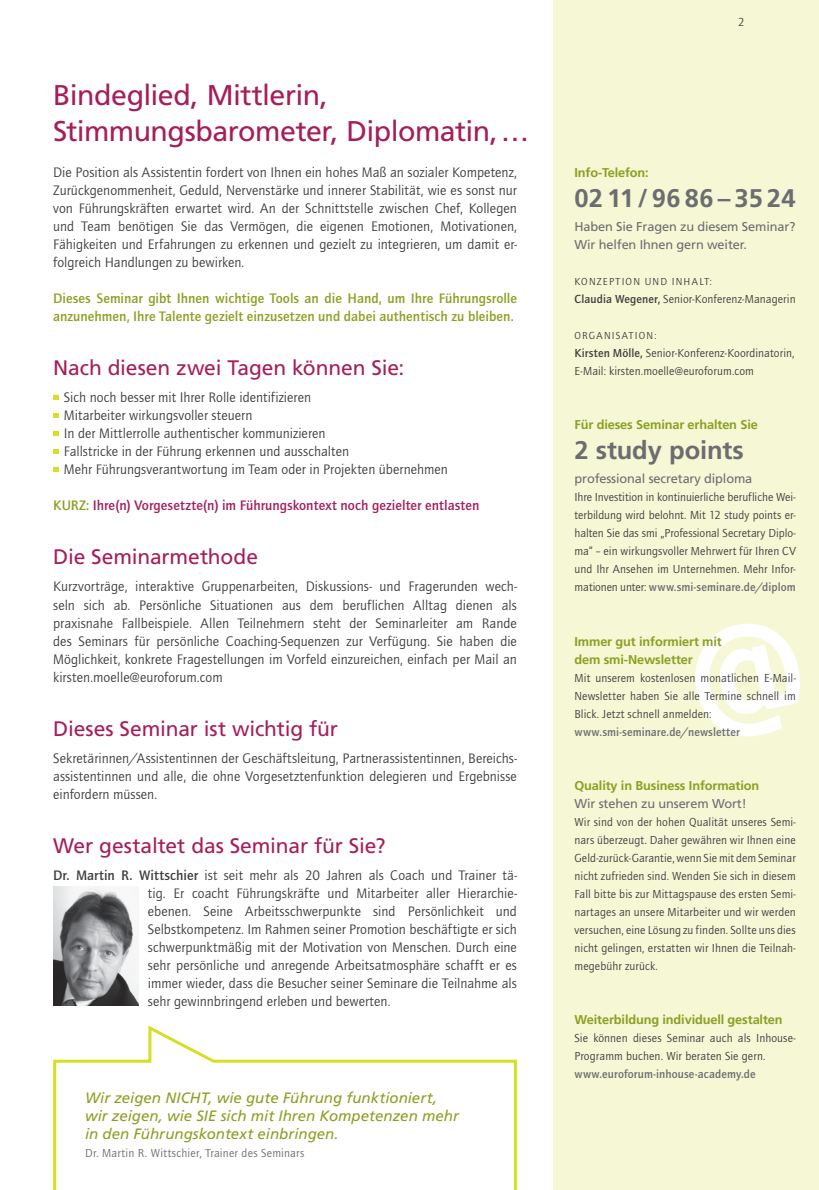
<style>
.page{position:relative;width:819px;height:1190px;background:#fff}
.page>*{position:absolute;margin:0;border:0;box-sizing:border-box;transform-origin:0 0}
.t1{font:28.5px/36px "Frutiger LT";letter-spacing:-.02em;color:#a51e5b}
.t2{font:700 25.5px "Frutiger LT";letter-spacing:.025em;color:#6c6d70}
.t3{font:700 25.5px "Frutiger LT";letter-spacing:.005em;color:#6c6d70}
.t4{font:21px "Frutiger LT";letter-spacing:-.005em;color:#a51e5b}
.t5{font:italic 15px/18px "Frutiger LT";color:#8aa022}
.t6{font:14.25px/18px "Quay Sans ITC Std";letter-spacing:.005em;color:#3e3e3f;text-align:justify}
.t7{font:500 14.25px/18px "Quay Sans ITC Std";letter-spacing:.005em;color:#8aa022}
.t8{font:500 14.25px "Quay Sans ITC Std";letter-spacing:.005em;color:#a51e5b}
.t9{font:700 12.75px/18px "Frutiger LT";letter-spacing:-.01em;color:#8aa022}
.t10{font:12.75px/18px "Frutiger LT";letter-spacing:-.01em;color:#6c6d70}
.t11{font:12px/18px "Quay Sans ITC Std";letter-spacing:.01em;color:#3e3e3f;text-align:justify}
.t12{font:500 12px "Quay Sans ITC Std";letter-spacing:.01em;color:#6c6d70}
.t13{font:12px "Quay Sans ITC Std";letter-spacing:.02em;color:#6c6d70}
.t14{font:10.5px "Quay Sans ITC Std";color:#3e3e3f}
.s1{color:#8aa022}
.s2{font-weight:500}
.s3{font-weight:500;color:#6c6d70}
</style>
<div class="page">
<div style="left:553px;top:0;width:265px;height:1190px;background:#f5f7d5"></div>
<svg style="left:53px;top:395px;width:6px;height:5px"></svg>
<svg style="left:53px;top:413px;width:6px;height:5px"></svg>
<svg style="left:53px;top:431px;width:6px;height:5px"></svg>
<svg style="left:53px;top:449px;width:6px;height:5px"></svg>
<svg style="left:53px;top:467px;width:6px;height:5px"></svg>
<svg style="left:695px;top:623px;width:105px;height:114px"></svg>
<img style="left:53px;top:887px;width:85px;height:118px">
<svg style="left:53px;top:1025px;width:464px;height:165px"></svg>
<h1 class="t1" style="left:53px;top:77px;width:477px">Bindeglied, Mittlerin,<br>Stimmungsbarometer, Diplomatin,…</h1>
<p class="t6" style="left:53px;top:163px;width:465px">Die Position als Assistentin fordert von Ihnen ein hohes Maß an sozialer Kompetenz, Zurückgenommenheit, Geduld, Nervenstärke und innerer Stabilität, wie es sonst nur von Führungskräften erwartet wird. An der Schnittstelle zwischen Chef, Kollegen und Team benötigen Sie das Vermögen, die eigenen Emotionen, Motivationen, Fähigkeiten und Erfahrungen zu erkennen und gezielt zu integrieren, um damit er&shy;folgreich Handlungen zu bewirken.</p>
<p class="t7" style="left:53px;top:289px;width:465px">Dieses Seminar gibt Ihnen wichtige Tools an die Hand, um Ihre Führungsrolle anzunehmen, Ihre Talente gezielt einzusetzen und dabei authentisch zu bleiben.</p>
<h3 class="t4" style="left:53px;top:356px;width:352px">Nach diesen zwei Tagen können Sie:</h3>
<p class="t6" style="left:64px;top:388px;width:385px;text-align:left">Sich noch besser mit Ihrer Rolle identifizieren<br>Mitarbeiter wirkungsvoller steuern<br>In der Mittlerrolle authentischer kommunizieren<br>Fallstricke in der Führung erkennen und ausschalten<br>Mehr Führungsverantwortung im Team oder in Projekten übernehmen</p>
<p class="t8" style="left:53px;top:497px;width:427px"><span class="s1">Kurz:</span> Ihre(n) Vorgesetzte(n) im Führungskontext noch gezielter entlasten</p>
<h3 class="t4" style="left:53px;top:545px;width:206px">Die Seminarmethode</h3>
<p class="t6" style="left:53px;top:577px;width:465px">Kurzvorträge, interaktive Gruppenarbeiten, Diskussions- und Fragerunden wech&shy;seln sich ab. Persönliche Situationen aus dem beruflichen Alltag dienen als praxisnahe Fallbeispiele. Allen Teilnehmern steht der Seminarleiter am Rande des Seminars für persönliche Coaching-Sequenzen zur Verfügung. Sie haben die Möglichkeit, konkrete Fragestellungen im Vorfeld einzureichen, einfach per Mail an kirsten.moelle@euroforum.com</p>
<h3 class="t4" style="left:53px;top:716px;width:286px">Dieses Seminar ist wichtig für</h3>
<p class="t6" style="left:53px;top:748px;width:465px">Sekretärinnen/Assistentinnen der Geschäftsleitung, Partnerassistentinnen, Bereichs&shy;assistentinnen und alle, die ohne Vorgesetztenfunktion delegieren und Ergebnisse einfordern müssen.</p>
<h3 class="t4" style="left:53px;top:833px;width:334px">Wer gestaltet das Seminar für Sie?</h3>
<p class="t6" style="left:148px;top:865px;width:370px;text-indent:-95px"><span class="s2">Dr. Martin R. Wittschier</span> ist seit mehr als 20 Jahren als Coach und Trainer tä&shy;tig. Er coacht Führungskräfte und Mitarbeiter aller Hierarchie&shy;ebenen. Seine Arbeitsschwerpunkte sind Persönlichkeit und Selbstkompetenz. Im Rahmen seiner Promotion beschäftigte er sich schwerpunktmäßig mit der Motivation von Menschen. Durch eine sehr persönliche und anregende Arbeitsatmosphäre schafft er es immer wieder, dass die Besucher seiner Seminare die Teilnahme als sehr gewinnbringend erleben und bewerten.</p>
<p class="t5" style="left:85px;top:1088px;width:375px">Wir zeigen NICHT, wie gute Führung funktioniert, wir zeigen, wie SIE sich mit Ihren Kompetenzen mehr in den Führungskontext einbringen.</p>
<p class="t13" style="left:85px;top:1146px;width:221px">Dr. Martin R. Wittschier, Trainer des Seminars</p>
<p class="t11" style="left:738px;top:13px;width:8px">2</p>
<p class="t9" style="left:574px;top:164px;width:76px">Info-Telefon:</p>
<h2 class="t2" style="left:574px;top:183px;width:223px">0211/9686–3524</h2>
<p class="t10" style="left:574px;top:218px;width:222px">Haben Sie Fragen zu diesem Seminar?<br>Wir helfen Ihnen gern weiter.</p>
<p class="t14" style="left:574px;top:276px;width:15px">Konzeption</p>
<p class="t14" style="left:644px;top:276px;width:9px">und</p>
<p class="t14" style="left:671px;top:276px;width:12px">Inhalt</p>
<p class="t14" style="left:709px;top:276px;width:4px">:</p>
<p class="t11" style="left:574px;top:290px;width:222px"><span class="s2">Claudia Wegener,</span> Senior-Konferenz-Managerin</p>
<p class="t14" style="left:574px;top:330px;width:15px">Organisation</p>
<p class="t14" style="left:654px;top:330px;width:4px">:</p>
<p class="t11" style="left:574px;top:344px;width:221px"><span class="s2">Kirsten Mölle,</span> Senior-Konferenz-Koordinatorin,<br>E-Mail: kirsten.moelle@euroforum.com</p>
<p class="t9" style="left:574px;top:416px;width:185px">Für dieses Seminar erhalten Sie</p>
<h2 class="t3" style="left:574px;top:435px;width:171px">2 study points</h2>
<p class="t10" style="left:574px;top:470px;width:179px">professional secretary diploma</p>
<p class="t11" style="left:574px;top:488px;width:223px">Ihre Investition in kontinuierliche berufliche Wei&shy;terbildung wird belohnt. Mit 12 study points er&shy;halten Sie das smi „Professional Secretary Diplo&shy;ma“ – ein wirkungsvoller Mehrwert für Ihren CV und Ihr Ansehen im Unternehmen. Mehr Infor&shy;mationen unter: <span class="s3">www.smi-seminare.de/diplom</span></p>
<p class="t9" style="left:574px;top:632px;width:149px">Immer gut informiert mit dem smi-Newsletter</p>
<p class="t11" style="left:574px;top:668px;width:223px">Mit unserem kostenlosen monatlichen E-Mail-Newsletter haben Sie alle Termine schnell im Blick. Jetzt schnell anmelden:</p>
<p class="t12" style="left:574px;top:724px;width:167px">www.smi-seminare.de/newsletter</p>
<p class="t9" style="left:574px;top:776px;width:186px">Quality in Business Information</p>
<p class="t10" style="left:574px;top:794px;width:174px">Wir stehen zu unserem Wort!</p>
<p class="t11" style="left:574px;top:812px;width:223px">Wir sind von der hohen Qualität unseres Semi&shy;nars überzeugt. Daher gewähren wir Ihnen eine Geld-zurück-Garantie, wenn Sie mit dem Seminar nicht zufrieden sind. Wenden Sie sich in diesem Fall bitte bis zur Mittagspause des ersten Semi&shy;nartages an unsere Mitarbeiter und wir werden versuchen, eine Lösung zu finden. Sollte uns dies nicht gelingen, erstatten wir Ihnen die Teilnah&shy;megebühr zurück.</p>
<p class="t9" style="left:574px;top:1010px;width:209px">Weiterbildung individuell gestalten</p>
<p class="t11" style="left:574px;top:1028px;width:223px">Sie können dieses Seminar auch als Inhouse-<br>Programm buchen. Wir beraten Sie gern.</p>
<p class="t12" style="left:574px;top:1066px;width:183px">www.euroforum-inhouse-academy.de</p>
</div>
